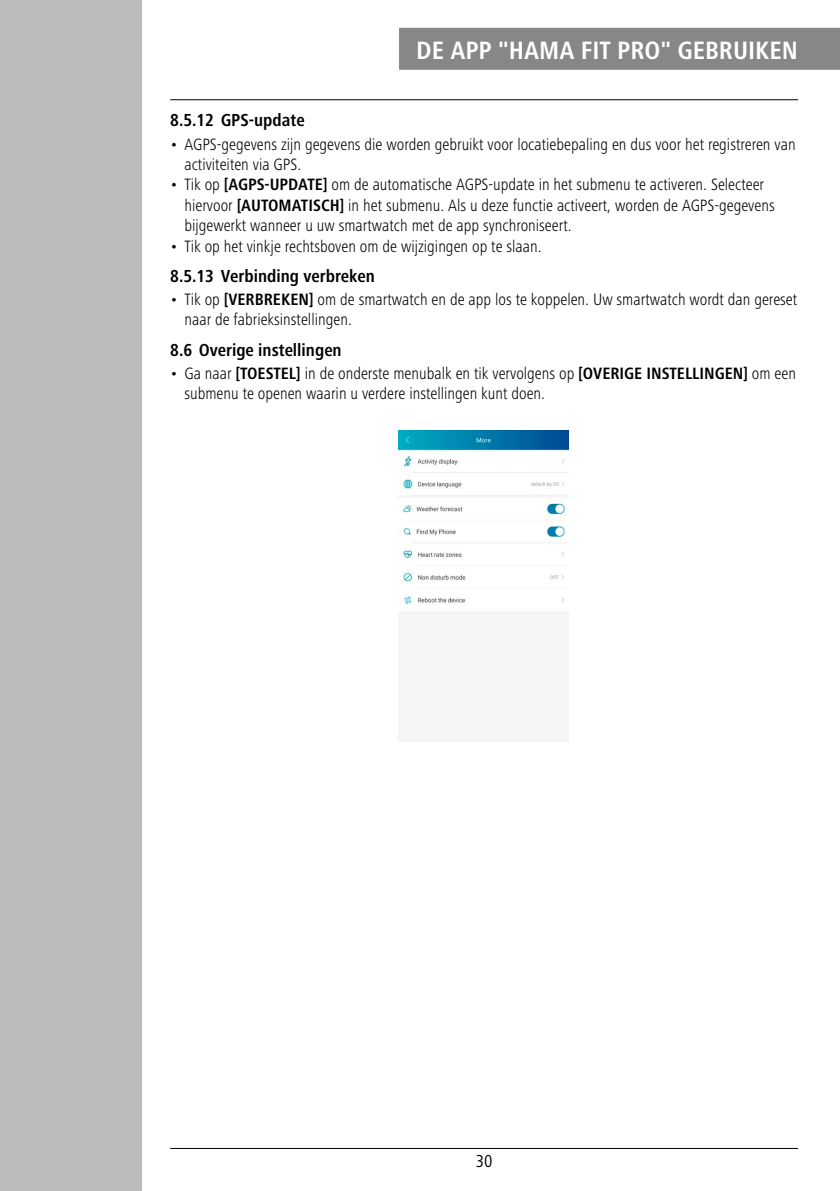
<style>
.page{position:relative;width:840px;height:1191px;background:#fff}
.page>*{position:absolute;margin:0;border:0;box-sizing:border-box;transform-origin:0 0}
.t1{font:700 condensed 26px "Frutiger Next LTW1 G";color:#fff}
.t2{font:700 condensed 18px "Frutiger Next LTW1 G";color:#000}
.t3{font:condensed 18px "Frutiger Next LTW1 G";color:#000}
.t4{font:300 condensed 17px/20.4px "Frutiger Next LTW1 G";color:#000}
.s1{font-weight:700}
</style>
<div class="page">
<hr style="left:170px;top:99px;width:627px;height:1px;background:#000">
<hr style="left:170px;top:1148px;width:627px;height:1px;background:#000">
<div style="left:0;top:0;width:142px;height:1191px;background:#bbbcbd"></div>
<div style="left:399px;top:28px;width:440px;height:42px;background:#878786"></div>
<img style="left:398px;top:431px;width:170px;height:311px">
<h1 class="t1" style="left:416px;top:36px;width:49px">De app</h1>
<h1 class="t1" style="left:498px;top:36px;width:44px">"Hama</h1>
<h1 class="t1" style="left:580px;top:36px;width:125px">FIT Pro" gebrui</h1>
<h1 class="t1" style="left:754px;top:36px;width:44px">ken</h1>
<p class="t2" style="left:170px;top:110px;width:136px">8.5.12 GPS-update</p>
<p class="t4" style="left:184px;top:134px;width:612px;text-indent:-14px">• AGPS-gegevens zijn gegevens die worden gebruikt voor locatiebepaling en dus voor het registreren van activiteiten via GPS.</p>
<p class="t4" style="left:184px;top:175px;width:591px;text-indent:-14px">• Tik op <span class="s1">[AGPS-UPDATE]</span> om de automatische AGPS-update in het submenu te activeren. Selecteer hiervoor <span class="s1">[AUTOMATISCH]</span> in het submenu. Als u deze functie activeert, worden de AGPS-gegevens bijgewerkt wanneer u uw smartwatch met de app synchroniseert.</p>
<p class="t4" style="left:170px;top:236px;width:373px">• Tik op het vinkje rechtsboven om de wijzigingen op te slaan.</p>
<p class="t2" style="left:170px;top:265px;width:206px">8.5.13 Verbinding verbreken</p>
<p class="t4" style="left:184px;top:289px;width:614px;text-indent:-14px">• Tik op <span class="s1">[VERBREKEN]</span> om de smartwatch en de app los te koppelen. Uw smartwatch wordt dan gereset naar de fabrieksinstellingen.</p>
<p class="t2" style="left:170px;top:339px;width:173px">8.6 Overige instellingen</p>
<p class="t4" style="left:184px;top:363px;width:612px;text-indent:-14px">• Ga naar <span class="s1">[TOESTEL]</span> in de onderste menubalk en tik vervolgens op <span class="s1">[OVERIGE INSTELLINGEN]</span> om een submenu te openen waarin u verdere instellingen kunt doen.</p>
<p class="t3" style="left:475px;top:1151px;width:18px">30</p>
</div>
